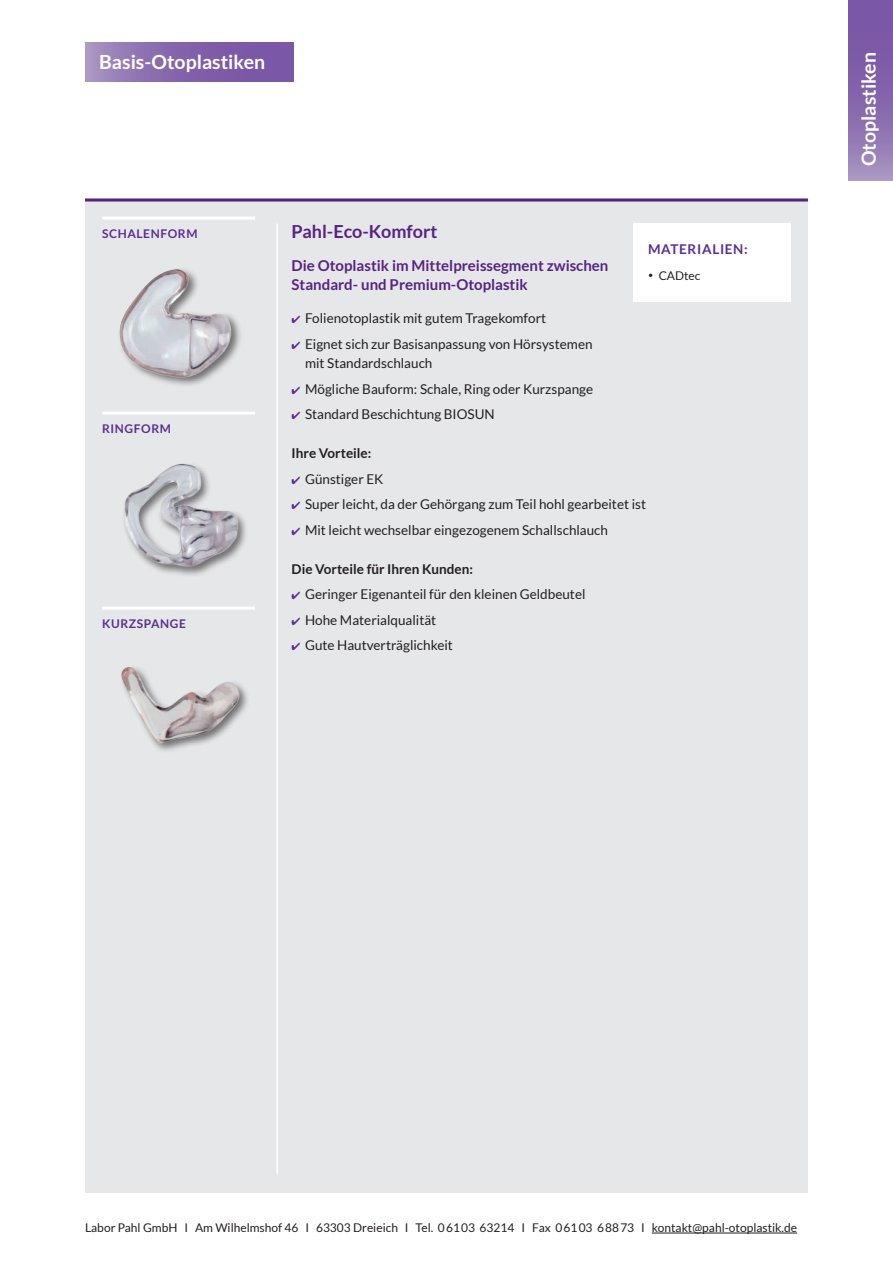
<style>
.page{position:relative;width:893px;height:1263px;background:#fff}
.page>*{position:absolute;margin:0;border:0;box-sizing:border-box;transform-origin:0 0}
.t1{font:700 19.5px "Lato";color:#fff}
.t2{font:700 18px "Lato";color:#572381}
.t3{font:700 15px/19.5px "Lato";color:#572381}
.t4{font:13.5px/19.5px "Lato";color:#231f20}
.t5{font:700 13.5px "Lato";color:#231f20}
.t6{font:700 13.5px "Lato";letter-spacing:.05em;color:#5b2e91}
.t7{font:12px "Lato";color:#231f20}
.t8{font:700 12px "Lato";letter-spacing:.05em;color:#5b2e91}
.s1{color:#5b2e91}
.s2{font-size:9px}
</style>
<div class="page">
<hr style="left:652px;top:1232px;width:145px;height:1px;background:#231f20">
<div style="left:85px;top:199px;width:723px;height:994px;background:#e6e7e9"></div>
<hr style="left:276px;top:223px;width:2px;height:951px;background:#fff">
<hr style="left:85px;top:199px;width:723px;height:3px;background:#572381">
<div style="left:634px;top:223px;width:157px;height:79px;background:#fff"></div>
<svg style="left:85px;top:43px;width:208px;height:39px;background:#8869ae"></svg>
<img style="left:119px;top:269px;width:122px;height:117px">
<img style="left:124px;top:463px;width:122px;height:113px">
<img style="left:121px;top:667px;width:127px;height:84px">
<hr style="left:102px;top:217px;width:153px;height:3px;background:#fff">
<hr style="left:102px;top:412px;width:153px;height:3px;background:#fff">
<hr style="left:102px;top:607px;width:153px;height:3px;background:#fff">
<div style="left:848px;top:0;width:45px;height:180px;background:linear-gradient(to bottom,#724aa1,#9f89bc)"></div>
<h1 class="t1" style="left:99px;top:51px;width:167px">Basis-Otoplastiken</h1>
<p class="t8" style="left:102px;top:226px;width:17px">Scha</p>
<p class="t8" style="left:137px;top:226px;width:61px">lenform</p>
<p class="t8" style="left:102px;top:421px;width:69px">Ringform</p>
<p class="t8" style="left:102px;top:616px;width:44px">Ku rzspa</p>
<p class="t8" style="left:160px;top:616px;width:27px">nge</p>
<h2 class="t2" style="left:292px;top:221px;width:147px">Pahl-Eco-Komfort</h2>
<p class="t3" style="left:292px;top:255px;width:318px">Die Otoplastik im Mittelpreissegment zwischen<br>Standard- und Premium-Otoplastik</p>
<p class="t4" style="left:292px;top:309px;width:256px"><span class="s1">✔</span> Folienotoplastik mit gutem Tragekomfort</p>
<p class="t4" style="left:305px;top:334px;width:289px;text-indent:-14px"><span class="s1">✔</span> Eignet sich zur Basisanpassung von Hörsystemen mit Standardschlauch</p>
<p class="t4" style="left:292px;top:379px;width:303px"><span class="s1">✔</span> Mögliche Bauform: Schale, Ring oder Kurzspange</p>
<p class="t4" style="left:292px;top:405px;width:205px"><span class="s1">✔</span> Standard Beschichtung BIOSUN</p>
<p class="t5" style="left:292px;top:446px;width:81px">I hre Vorteile:</p>
<p class="t4" style="left:292px;top:469px;width:93px"><span class="s1">✔</span> Günstiger EK</p>
<p class="t4" style="left:292px;top:495px;width:356px"><span class="s1">✔</span> Super leicht, da der Gehörgang zum Teil hohl gearbeitet ist</p>
<p class="t4" style="left:292px;top:520px;width:318px"><span class="s1">✔</span> Mit leicht wechselbar eingezogenem Schallschlauch</p>
<p class="t5" style="left:292px;top:561px;width:183px">Die Vorteile für I hren Kunden:</p>
<p class="t4" style="left:292px;top:585px;width:295px"><span class="s1">✔</span> Geringer Eigenanteil für den kleinen Geldbeutel</p>
<p class="t4" style="left:292px;top:610px;width:146px"><span class="s1">✔</span> Hohe Materialqualität</p>
<p class="t4" style="left:292px;top:636px;width:163px"><span class="s1">✔</span> Gute Hautverträglichkeit</p>
<p class="t6" style="left:648px;top:241px;width:101px">Materialien:</p>
<p class="t7" style="left:648px;top:269px;width:54px"><span class="s2">•</span> CADtec</p>
<h1 class="t1" style="left:858px;top:166px;width:115px;rotate:-90deg">Otoplastiken</h1>
<p class="t7" style="left:85px;top:1221px;width:714px">Labor Pahl GmbH I Am Wilhelmshof 46 I 63303 Dreieich I Tel. 0 61 03 63214 I Fax 0 61 03 6 88 73 I kontakt@pahl-otoplastik.de</p>
</div>
